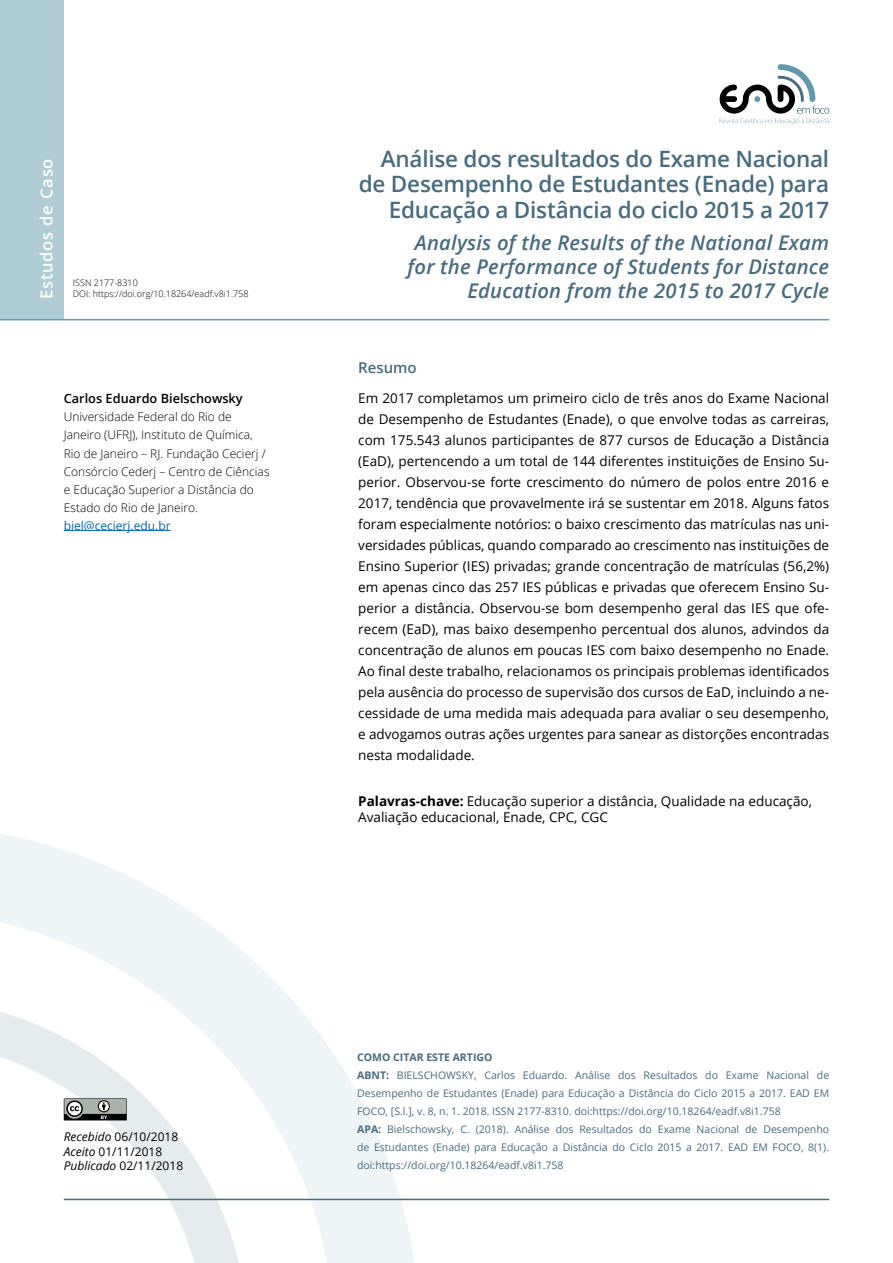
<style>
.page{position:relative;width:893px;height:1263px;background:#fff}
.page>*{position:absolute;margin:0;border:0;box-sizing:border-box;transform-origin:0 0}
.t1{font:600 22.5px/25.5px "Open Sans";letter-spacing:-.01em;color:#486b7e;text-align:right}
.t2{font:italic 600 20.25px/24px "Open Sans";letter-spacing:.01em;color:#486b7e;text-align:center}
.t3{font:600 16.5px "Open Sans";letter-spacing:.05em;color:#fff}
.t4{font:600 15px "Open Sans";color:#486b7e}
.t5{font:13.5px/21px "Open Sans";color:#000;text-align:justify}
.t6{font:600 12.75px "Open Sans";color:#000}
.t7{font:300 12px/18px "Open Sans";color:#000}
.t8{font:12px/14.4px "Open Sans";color:#000}
.t9{font:12px "Open Sans";color:#0066b1}
.t10{font:10.5px/18px "Open Sans";color:#486b7e}
.t11{font:300 9px/10.8px "Open Sans";color:#000}
.s1{font-weight:700}
.s2{font-style:italic}
</style>
<div class="page">
<svg style="left:0;top:834px;width:415px;height:429px"></svg>
<hr style="left:64px;top:1199px;width:765px;height:1px;background:#486b7e">
<svg style="left:720px;top:64px;width:109px;height:60px"></svg>
<div style="left:0;top:0;width:64px;height:319px;background:#b0ccd7"></div>
<hr style="left:0;top:319px;width:829px;height:1px;background:#6199af">
<svg style="left:64px;top:1098px;width:69px;height:28px"></svg>
<hr style="left:64px;top:530px;width:107px;height:1px;background:#0066b1">
<p class="t3" style="left:35px;top:299px;width:142px;rotate:-90deg">Estudos de Caso</p>
<p class="t11" style="left:73px;top:277px;width:177px">ISSN 2177-8310<br>DOI: https://doi.org/10.18264/eadf.v8i1.758</p>
<p class="t6" style="left:64px;top:390px;width:180px">Carlos Eduardo Bielschowsky</p>
<p class="t7" style="left:64px;top:408px;width:207px">Universidade Federal do Rio de Janeiro (UFRJ), Instituto de Química, Rio de Janeiro – RJ. Fundação Cecierj / Consórcio Cederj – Centro de Ciências e Educação Superior a Distância do Estado do Rio de Janeiro.</p>
<p class="t9" style="left:64px;top:517px;width:108px">biel@cecierj.edu.br</p>
<h1 class="t1" style="left:359px;top:146px;width:472px">Análise dos resultados do Exame Nacional de Desempenho de Estudantes (Enade) para<br>Educação a Distância do ciclo 2015 a 2017</h1>
<h2 class="t2" style="left:407px;top:231px;width:423px">Analysis of the Results of the National Exam for the Performance of Students for Distance</h2>
<h2 class="t2" style="left:467px;top:279px;width:363px">Education from the 2015 to 2017 Cycle</h2>
<p class="t4" style="left:358px;top:357px;width:60px">Resumo</p>
<p class="t5" style="left:358px;top:387px;width:472px">Em 2017 completamos um primeiro ciclo de três anos do Exame Nacional de Desempenho de Estudantes (Enade), o que envolve todas as carreiras, com 175.543 alunos participantes de 877 cursos de Educação a Distância (EaD), pertencendo a um total de 144 diferentes instituições de Ensino Su&shy;perior. Observou-se forte crescimento do número de polos entre 2016 e 2017, tendência que provavelmente irá se sustentar em 2018. Alguns fatos foram especialmente notórios: o baixo crescimento das matrículas nas uni&shy;versidades públicas, quando comparado ao crescimento nas instituições de Ensino Superior (IES) privadas; grande concentração de matrículas (56,2%) em apenas cinco das 257 IES públicas e privadas que oferecem Ensino Su&shy;perior a distância. Observou-se bom desempenho geral das IES que ofe&shy;recem (EaD), mas baixo desempenho percentual dos alunos, advindos da concentração de alunos em poucas IES com baixo desempenho no Enade.<br>Ao final deste trabalho, relacionamos os principais problemas identificados pela ausência do processo de supervisão dos cursos de EaD, incluindo a ne&shy;cessidade de uma medida mais adequada para avaliar o seu desempenho, e advogamos outras ações urgentes para sanear as distorções encontradas nesta modalidade.</p>
<p class="t5" style="left:358px;top:792px;width:455px;line-height:16.2px"><span class="s1">PALAVRAS-CHAVE:</span> Educação superior a distância, Qualidade na educação,<br>Avaliação educacional, Enade, CPC, CGC</p>
<p class="t8" style="left:64px;top:1129px;width:121px"><span class="s2">Recebido</span> 06/10/2018<br><span class="s2">Aceito</span> 01/11/2018<br><span class="s2">Publicado</span> 02/11/2018</p>
<p class="t10" style="left:357px;top:1048px;width:473px"><span class="s1">COMO CITAR ESTE ARTIGO<br>ABNT:</span> BIELSCHOWSKY, Carlos Eduardo. Análise dos Resultados do Exame Nacional de Desempenho de Estudantes (Enade) para Educação a Distância do Ciclo 2015 a 2017. EAD EM FOCO, [S.l.], v. 8, n. 1. 2018. ISSN 2177-8310. doi:https://doi.org/10.18264/eadf.v8i1.758<br><span class="s1">APA:</span> Bielschowsky, C. (2018). Análise dos Resultados do Exame Nacional de Desempenho de Estudantes (Enade) para Educação a Distância do Ciclo 2015 a 2017. EAD EM FOCO, 8(1). doi:https://doi.org/10.18264/eadf.v8i1.758</p>
</div>
